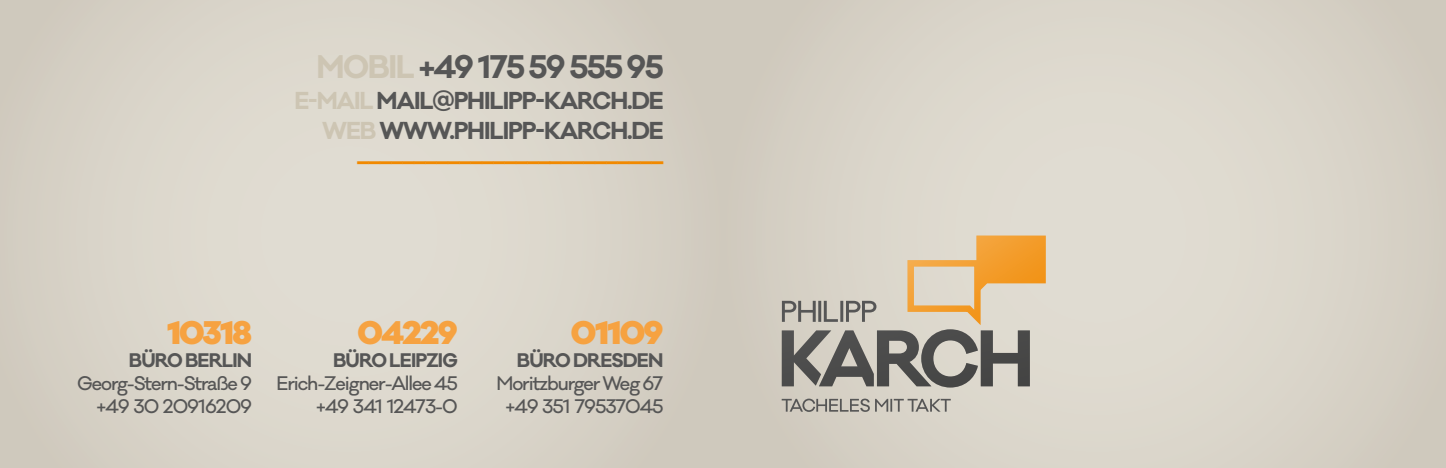
<style>
.page{position:relative;width:1446px;height:468px;background:#fff}
.page>*{position:absolute;margin:0;border:0;box-sizing:border-box;transform-origin:0 0}
.t1{font:700 30px "Galano Classic";letter-spacing:-.06em;color:#565656}
.t2{font:900 30px "Galano Classic";letter-spacing:-.06em;color:#f6a241}
.t3{font:700 23.7px "Galano Classic";color:#f18900}
.t4{font:700 22.5px/30px "Galano Classic";letter-spacing:-.05em;color:#565656;text-align:right}
.t5{font:500 18px/23.1px "Galano Classic";letter-spacing:-.06em;color:#565656;text-align:right}
.t6{font:700 18px "Galano Classic";letter-spacing:-.05em;color:#565656}
.s1{color:#cdc5b3}
</style>
<div class="page">
<div style="left:723px;top:0;width:723px;height:468px;background:linear-gradient(to right,#d8d3c7,#dbd6cb)"></div>
<div style="left:0;top:0;width:723px;height:468px;background:linear-gradient(to right,#dbd6cb,#d8d3c8)"></div>
<svg style="left:782px;top:398px;width:169px;height:14px;background:#aeaba3"></svg>
<svg style="left:782px;top:235px;width:264px;height:152px;background:#beb19c"></svg>
<h1 class="t1" style="left:316px;top:47px;width:349px"><span class="s1">MOBIL</span> +49 175 59 555 95</h1>
<p class="t4" style="left:294px;top:85px;width:371px"><span class="s1">E-MAIL</span> MAIL@PHILIPP-KARCH.DE<br><span class="s1">WEB</span> WWW.PHILIPP-KARCH.DE</p>
<h2 class="t3" style="left:357px;top:135px;width:309px">___________________________</h2>
<h1 class="t2" style="left:167px;top:312px;width:87px">10318</h1>
<p class="t6" style="left:129px;top:348px;width:125px">BÜRO BERLIN</p>
<p class="t5" style="left:77px;top:372px;width:177px">Georg-Stern-Straße 9 +49 30 20916209</p>
<h1 class="t2" style="left:358px;top:312px;width:102px">04229</h1>
<p class="t6" style="left:333px;top:348px;width:126px">BÜRO LEIPZIG</p>
<p class="t5" style="left:276px;top:372px;width:183px">Erich-Zeigner-Allee 45 +49 341 12473-0</p>
<h1 class="t2" style="left:571px;top:312px;width:94px">01109</h1>
<p class="t6" style="left:517px;top:348px;width:148px">BÜRO DRESDEN</p>
<p class="t5" style="left:496px;top:372px;width:168px;text-align:center">Moritzburger Weg 67 +49 351 79537045</p>
</div>
